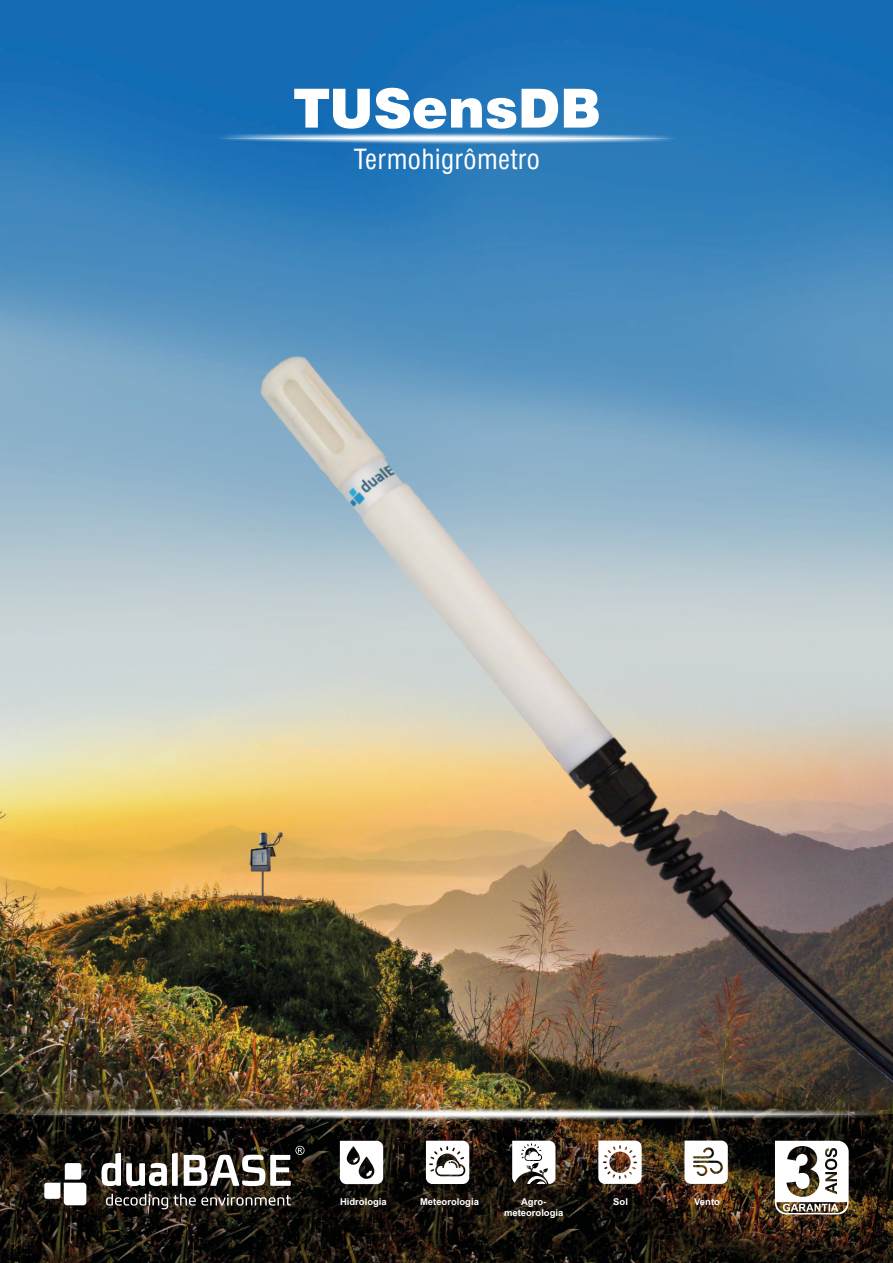
<style>
.page{position:relative;width:893px;height:1263px;background:#fff}
.page>*{position:absolute;margin:0;border:0;box-sizing:border-box;transform-origin:0 0}
.t1{font:900 54px "Swiss 721 BT";color:#fff}
.t2{font:condensed 27px "Swiss 721 BT";letter-spacing:.03em;color:#fff}
.t3{font:700 9.45px/10.6px "Arial";color:#fff;text-align:center}
</style>
<div class="page">
<img style="left:0;top:0;width:893px;height:1108px">
<img style="left:0;top:1120px;width:893px;height:143px">
<svg style="left:598px;top:1140px;width:44px;height:44px"></svg>
<img style="left:0;top:1108px;width:893px;height:12px">
<img style="left:214px;top:132px;width:465px;height:12px">
<svg style="left:0;top:1113px;width:178px;height:2px"></svg>
<svg style="left:214px;top:137px;width:465px;height:3px"></svg>
<svg style="left:512px;top:1141px;width:43px;height:43px"></svg>
<svg style="left:426px;top:1141px;width:43px;height:43px"></svg>
<svg style="left:340px;top:1141px;width:43px;height:43px"></svg>
<svg style="left:44px;top:1146px;width:260px;height:63px"></svg>
<img style="left:775px;top:1141px;width:74px;height:73px">
<svg style="left:684px;top:1140px;width:44px;height:44px"></svg>
<img style="left:178px;top:262px;width:715px;height:853px">
<h1 class="t1" style="left:294px;top:87px;width:309px">TUSensDB</h1>
<h2 class="t2" style="left:354px;top:149px;width:188px">Termohigrômetro</h2>
<p class="t3" style="left:340px;top:1197px;width:48px">Hidrologia</p>
<p class="t3" style="left:420px;top:1197px;width:60px">Meteorologia</p>
<p class="t3" style="left:613px;top:1197px;width:16px">Sol</p>
<p class="t3" style="left:694px;top:1197px;width:27px">Vento</p>
<p class="t3" style="left:504px;top:1197px;width:61px">Agro&shy;meteorologia</p>
</div>
